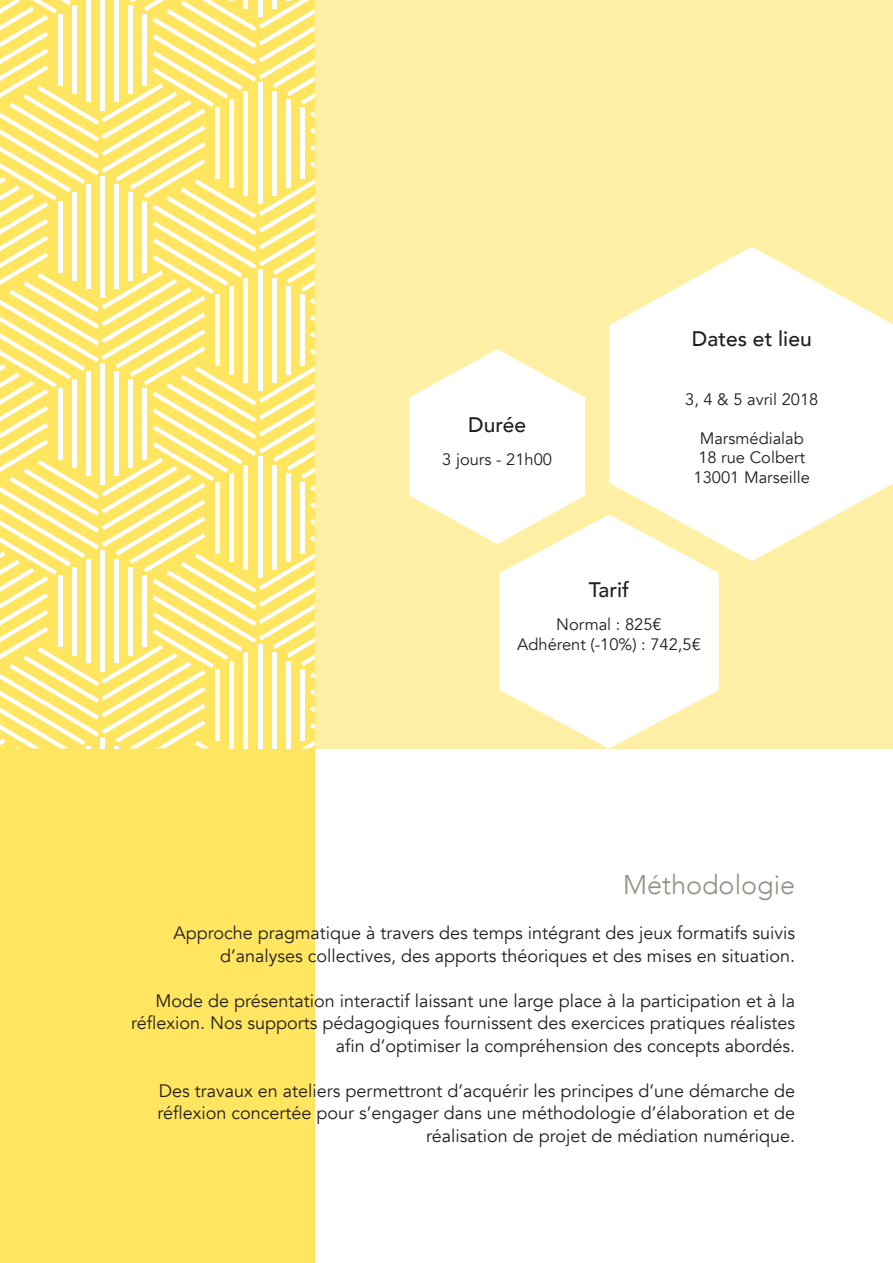
<style>
.page{position:relative;width:893px;height:1263px;background:#fff}
.page>*{position:absolute;margin:0;border:0;box-sizing:border-box;transform-origin:0 0}
.t1{font:300 27px "Avenir";color:#919084}
.t2{font:500 21px "Avenir";color:#231f20}
.t3{font:18px/22.5px "Avenir";color:#231f20;text-align:right}
.t4{font:16.5px "Avenir";color:#231f20}
</style>
<div class="page">
<div style="left:0;top:0;width:315px;height:1263px;background:#ffe560"></div>
<div style="left:0;top:0;width:893px;height:748px;background:#fff0a6"></div>
<svg style="left:0;top:0;width:315px;height:748px;background:#ffec8e"></svg>
<svg style="left:499px;top:514px;width:220px;height:234px;fill:#fff"></svg>
<svg style="left:609px;top:247px;width:284px;height:314px;fill:#fff"></svg>
<svg style="left:409px;top:349px;width:176px;height:195px"></svg>
<p class="t2" style="left:468px;top:407px;width:59px">Durée</p>
<p class="t4" style="left:442px;top:449px;width:111px">3 jours - 21h00</p>
<p class="t2" style="left:692px;top:321px;width:121px">Dates et lieu</p>
<p class="t4" style="left:685px;top:389px;width:135px">3, 4 &amp; 5 avril 2018</p>
<p class="t4" style="left:700px;top:428px;width:106px">Marsmédialab</p>
<p class="t4" style="left:698px;top:448px;width:108px">18 rue Colbert</p>
<p class="t4" style="left:694px;top:468px;width:118px">13001 Marseille</p>
<p class="t2" style="left:589px;top:572px;width:42px">Tarif</p>
<p class="t4" style="left:556px;top:615px;width:107px">Normal : 825€</p>
<p class="t4" style="left:517px;top:634px;width:185px">Adhérent (-10%) : 742,5€</p>
<p class="t1" style="left:623px;top:869px;width:174px">Méthodologie</p>
<p class="t3" style="left:174px;top:922px;width:623px">Approche pragmatique à travers des temps intégrant des jeux formatifs suivis d’analyses collectives, des apports théoriques et des mises en situation.</p>
<p class="t3" style="left:131px;top:990px;width:665px">Mode de présentation interactif laissant une large place à la participation et à la réflexion. Nos supports pédagogiques fournissent des exercices pratiques réalistes afin d’optimiser la compréhension des concepts abordés.</p>
<p class="t3" style="left:157px;top:1080px;width:639px">Des travaux en ateliers permettront d’acquérir les principes d’une démarche de réflexion concertée pour s’engager dans une méthodologie d’élaboration et de réalisation de projet de médiation numérique.</p>
</div>
